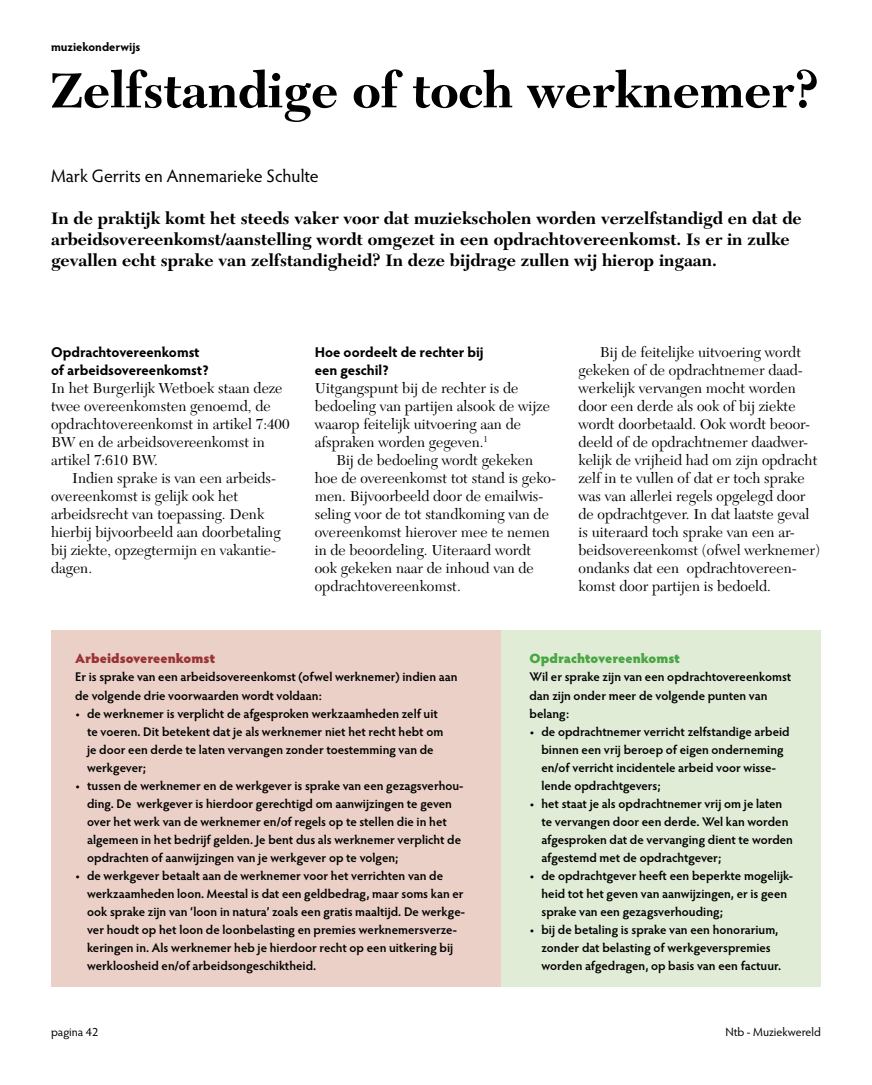
<style>
.page{position:relative;width:872px;height:1085px;background:#fff}
.page>*{position:absolute;margin:0;border:0;box-sizing:border-box;transform-origin:0 0}
.t1{font:700 51px "New Caledonia";letter-spacing:-.005em;color:#000}
.t2{font:18px "Hypatia Sans Pro";color:#000}
.t3{font:700 17.25px/21px "New Caledonia";color:#000}
.t4{font:15px/18px "New Caledonia";color:#000}
.t5{font:700 14.25px/18px "Hypatia Sans Pro";color:#000}
.t6{font:900 13.5px "Hypatia Sans Pro";letter-spacing:-.005em;color:#47a542}
.t7{font:900 13.5px "Hypatia Sans Pro";color:#9a3237}
.t8{font:600 12.6px/18px "Hypatia Sans Pro";color:#000}
.t9{font:12px "Hypatia Sans Pro";color:#000}
.t10{font:700 12px "Hypatia Sans Pro";color:#000}
</style>
<div class="page">
<div style="left:51px;top:629px;width:451px;height:357px;background:#ead0c6"></div>
<div style="left:502px;top:629px;width:319px;height:357px;background:#e0ecd6"></div>
<p class="t10" style="left:51px;top:38px;width:91px">muziekonderwijs</p>
<h1 class="t1" style="left:51px;top:60px;width:769px">Zelfstandige of toch werknemer?</h1>
<h2 class="t2" style="left:51px;top:163px;width:269px">Mark Gerrits en Annemarieke Schulte</h2>
<p class="t3" style="left:51px;top:208px;width:752px">In de praktijk komt het steeds vaker voor dat muziekscholen worden verzelfstandigd en dat de arbeidsovereenkomst/aanstelling wordt omgezet in een opdrachtovereenkomst. Is er in zulke gevallen echt sprake van zelfstandigheid? In deze bijdrage zullen wij hierop ingaan.</p>
<p class="t5" style="left:51px;top:342px;width:159px">Opdrachtovereenkomst of arbeidsovereenkomst?</p>
<p class="t4" style="left:51px;top:379px;width:240px">In het Burgerlijk Wetboek staan deze twee overeenkomsten genoemd, de opdrachtovereenkomst in artikel 7:400<br>BW en de arbeidsovereenkomst in artikel 7:610 BW.</p>
<p class="t4" style="left:51px;top:469px;width:231px;text-indent:21px">Indien sprake is van een arbeids&shy;overeenkomst is gelijk ook het arbeidsrecht van toepassing. Denk hierbij bijvoorbeeld aan doorbetaling bij ziekte, opzegtermijn en vakantie&shy;dagen.</p>
<p class="t5" style="left:315px;top:342px;width:170px">Hoe oordeelt de rechter bij een geschil?</p>
<p class="t4" style="left:315px;top:379px;width:237px">Uitgangspunt bij de rechter is de bedoeling van partijen alsook de wijze waarop feitelijk uitvoering aan de afspraken worden gegeven.<sup>1</sup></p>
<p class="t4" style="left:315px;top:451px;width:243px;text-indent:21px">Bij de bedoeling wordt gekeken hoe de overeenkomst tot stand is geko&shy;men. Bijvoorbeeld door de emailwis&shy;seling voor de tot standkoming van de overeenkomst hierover mee te nemen in de beoordeling. Uiteraard wordt ook gekeken naar de inhoud van de opdrachtovereenkomst.</p>
<p class="t4" style="left:578px;top:343px;width:243px;text-indent:21px">Bij de feitelijke uitvoering wordt gekeken of de opdrachtnemer daad&shy;werkelijk vervangen mocht worden door een derde als ook of bij ziekte wordt doorbetaald. Ook wordt beoor&shy;deeld of de opdrachtnemer daadwer&shy;kelijk de vrijheid had om zijn opdracht zelf in te vullen of dat er toch sprake was van allerlei regels opgelegd door de opdrachtgever. In dat laatste geval is uiteraard toch sprake van een ar&shy;beidsovereenkomst (ofwel werknemer) ondanks dat een opdrachtovereen&shy;komst door partijen is bedoeld.</p>
<p class="t7" style="left:75px;top:648px;width:142px">Arbeidsovereenkomst</p>
<p class="t8" style="left:75px;top:667px;width:384px">Er is sprake van een arbeidsovereenkomst (ofwel werknemer) indien aan de volgende drie voorwaarden wordt voldaan:</p>
<p class="t8" style="left:87px;top:703px;width:358px;text-indent:-12px">• de werknemer is verplicht de afgesproken werkzaamheden zelf uit te voeren. Dit betekent dat je als werknemer niet het recht hebt om je door een derde te laten vervangen zonder toestemming van de werkgever;</p>
<p class="t8" style="left:87px;top:775px;width:378px;text-indent:-12px">• tussen de werknemer en de werkgever is sprake van een gezagsverhou&shy;ding. De werkgever is hierdoor gerechtigd om aanwijzingen te geven over het werk van de werknemer en/of regels op te stellen die in het algemeen in het bedrijf gelden. Je bent dus als werknemer verplicht de opdrachten of aanwijzingen van je werkgever op te volgen;</p>
<p class="t8" style="left:87px;top:865px;width:379px;text-indent:-12px">• de werkgever betaalt aan de werknemer voor het verrichten van de werkzaamheden loon. Meestal is dat een geldbedrag, maar soms kan er ook sprake zijn van ‘loon in natura’ zoals een gratis maaltijd. De werkge&shy;ver houdt op het loon de loonbelasting en premies werknemersverze&shy;keringen in. Als werknemer heb je hierdoor recht op een uitkering bij werkloosheid en/of arbeidsongeschiktheid.</p>
<p class="t6" style="left:529px;top:648px;width:152px">Opdrachtovereenkomst</p>
<p class="t8" style="left:529px;top:667px;width:263px">Wil er sprake zijn van een opdrachtovereenkomst dan zijn onder meer de volgende punten van belang:</p>
<p class="t8" style="left:541px;top:721px;width:250px;text-indent:-12px">• de opdrachtnemer verricht zelfstandige arbeid binnen een vrij beroep of eigen onderneming en/of verricht incidentele arbeid voor wisse&shy;lende opdrachtgevers;</p>
<p class="t8" style="left:541px;top:793px;width:253px;text-indent:-12px">• het staat je als opdrachtnemer vrij om je laten te vervangen door een derde. Wel kan worden afgesproken dat de vervanging dient te worden afgestemd met de opdrachtgever;</p>
<p class="t8" style="left:541px;top:865px;width:253px;text-indent:-12px">• de opdrachtgever heeft een beperkte mogelijk&shy;heid tot het geven van aanwijzingen, er is geen sprake van een gezagsverhouding;</p>
<p class="t8" style="left:541px;top:919px;width:241px;text-indent:-12px">• bij de betaling is sprake van een honorarium, zonder dat belasting of werkgeverspremies worden afgedragen, op basis van een factuur.</p>
<p class="t9" style="left:51px;top:1024px;width:49px">pagina 42</p>
<p class="t9" style="left:725px;top:1024px;width:97px">Ntb - Muziekwereld</p>
</div>
